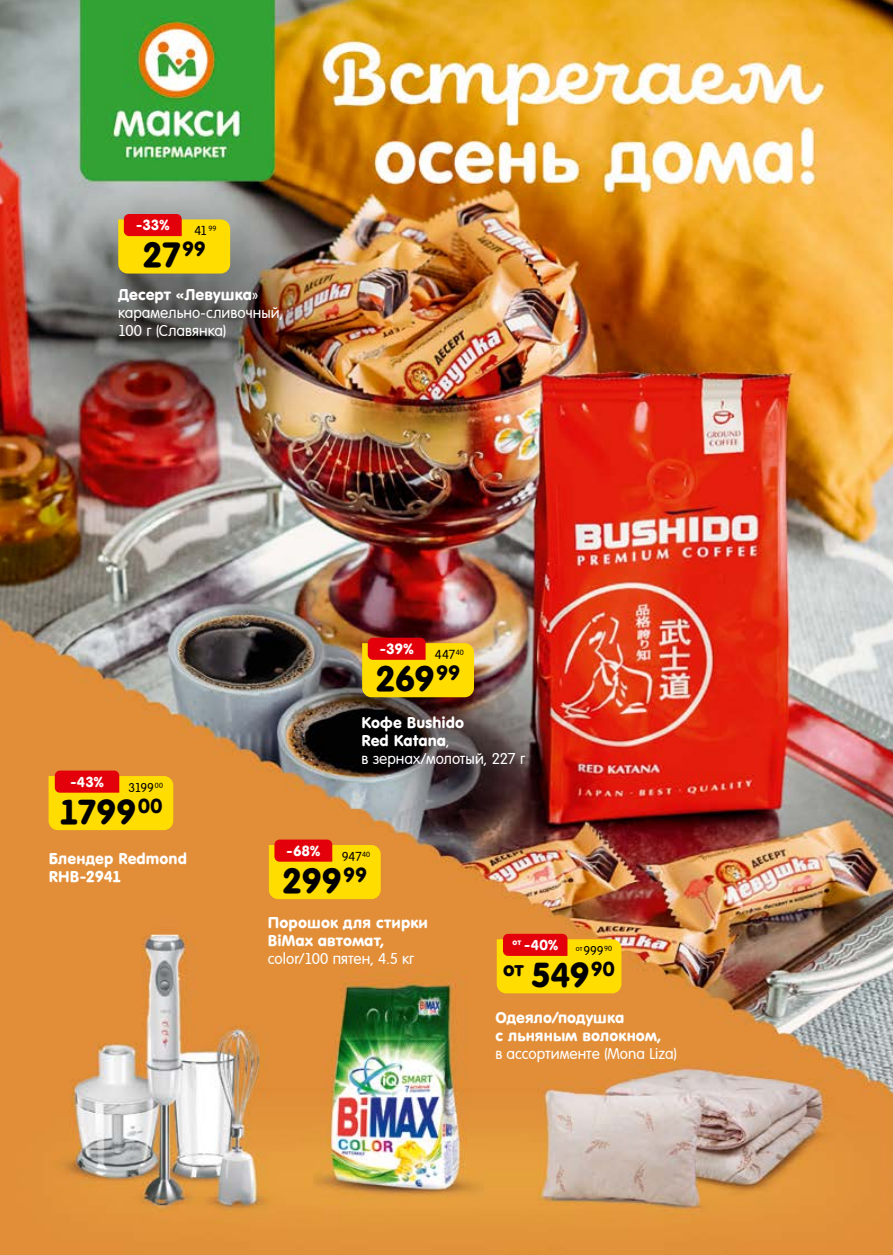
<style>
.page{position:relative;width:893px;height:1255px;background:#fff}
.page>*{position:absolute;margin:0;border:0;box-sizing:border-box;transform-origin:0 0}
.t1{font:700 33.9px "A Futura Round";color:#000}
.t2{font:700 33.45px "A Futura Round";color:#000}
.t3{font:700 33.15px "A Futura Round";color:#000}
.t4{font:700 19.35px "A Futura Round";color:#000}
.t5{font:15px/18px "A Futura Round";letter-spacing:.005em;color:#fff}
.t6{font:700 15px/18px "A Futura Round";letter-spacing:.01em;color:#fff}
.t7{font:700 14.1px "A Futura Round";color:#fff}
.t8{font:700 13.95px "A Futura Round";color:#fff}
.t9{font:700 13.8px "A Futura Round";color:#fff}
.t10{font:12.6px "A Futura Round";color:#000}
.t11{font:12.45px "A Futura Round";color:#000}
.t12{font:12.3px "A Futura Round";color:#000}
.t13{font:7.35px "A Futura Round";color:#000}
.t14{font:7.2px "A Futura Round";letter-spacing:.015em;color:#000}
.s1{font-weight:700}
.s2{font-size:12.3px}
.s3{font-size:33.15px}
</style>
<div class="page">
<img style="left:0;top:0;width:893px;height:1254px">
<svg style="left:362px;top:637px;width:112px;height:60px;background:#f3ab06"></svg>
<svg style="left:118px;top:214px;width:112px;height:59px;background:#f4af0b"></svg>
<svg style="left:269px;top:839px;width:112px;height:60px;background:#f7ae05"></svg>
<svg style="left:497px;top:933px;width:124px;height:60px;background:#f7ae06"></svg>
<svg style="left:49px;top:770px;width:124px;height:60px;background:#f7ae05"></svg>
<p class="t8" style="left:136px;top:217px;width:35px">-33%</p>
<p class="t14" style="left:209px;top:224px;width:9px">99</p>
<p class="t11" style="left:195px;top:224px;width:14px">41</p>
<h2 class="t2" style="left:142px;top:235px;width:65px">27<sup>99</sup></h2>
<p class="t5" style="left:118px;top:285px;width:167px"><span class="s1">Десерт «Левушка</span>» карамельно-сливочный,<br>100 г (Славянка)</p>
<p class="t9" style="left:70px;top:773px;width:35px">-43%</p>
<p class="t14" style="left:155px;top:780px;width:10px">00</p>
<p class="t12" style="left:129px;top:780px;width:27px">3199</p>
<h3 class="t3" style="left:59px;top:791px;width:105px">1799<sup>00</sup></h3>
<p class="t7" style="left:380px;top:640px;width:35px">-39%</p>
<p class="t13" style="left:456px;top:648px;width:10px">40</p>
<p class="t10" style="left:435px;top:647px;width:22px">447</p>
<h1 class="t1" style="left:375px;top:659px;width:86px">269<sup>99</sup></h1>
<p class="t5" style="left:361px;top:714px;width:165px"><span class="s1">Кофе Bushido<br>Red Katana</span>,<br>в зернах/молотый, 227 г</p>
<p class="t6" style="left:49px;top:849px;width:140px">Блендер Redmond<br>RHB-2941</p>
<p class="t8" style="left:287px;top:842px;width:35px">-68%</p>
<p class="t14" style="left:362px;top:849px;width:10px">40</p>
<p class="t11" style="left:342px;top:849px;width:21px">947</p>
<h2 class="t2" style="left:282px;top:860px;width:87px">299<sup>99</sup></h2>
<p class="t6" style="left:268px;top:913px;width:161px">Порошок для стирки<br>BiMax автомат,</p>
<p class="t5" style="left:268px;top:949px;width:148px">color/100 пятен, 4.5 кг</p>
<p class="t9" style="left:512px;top:936px;width:47px"><sup>от</sup> -40%</p>
<p class="t14" style="left:576px;top:944px;width:38px">от<span class="s2">999</span>90</p>
<p class="t4" style="left:503px;top:957px;width:113px">от <span class="s3">549</span>90</p>
<p class="t6" style="left:495px;top:1008px;width:167px">Одеяло/подушка<br>с льняным волокном,</p>
<p class="t5" style="left:495px;top:1044px;width:183px">в ассортименте (Mona Liza)</p>
</div>
